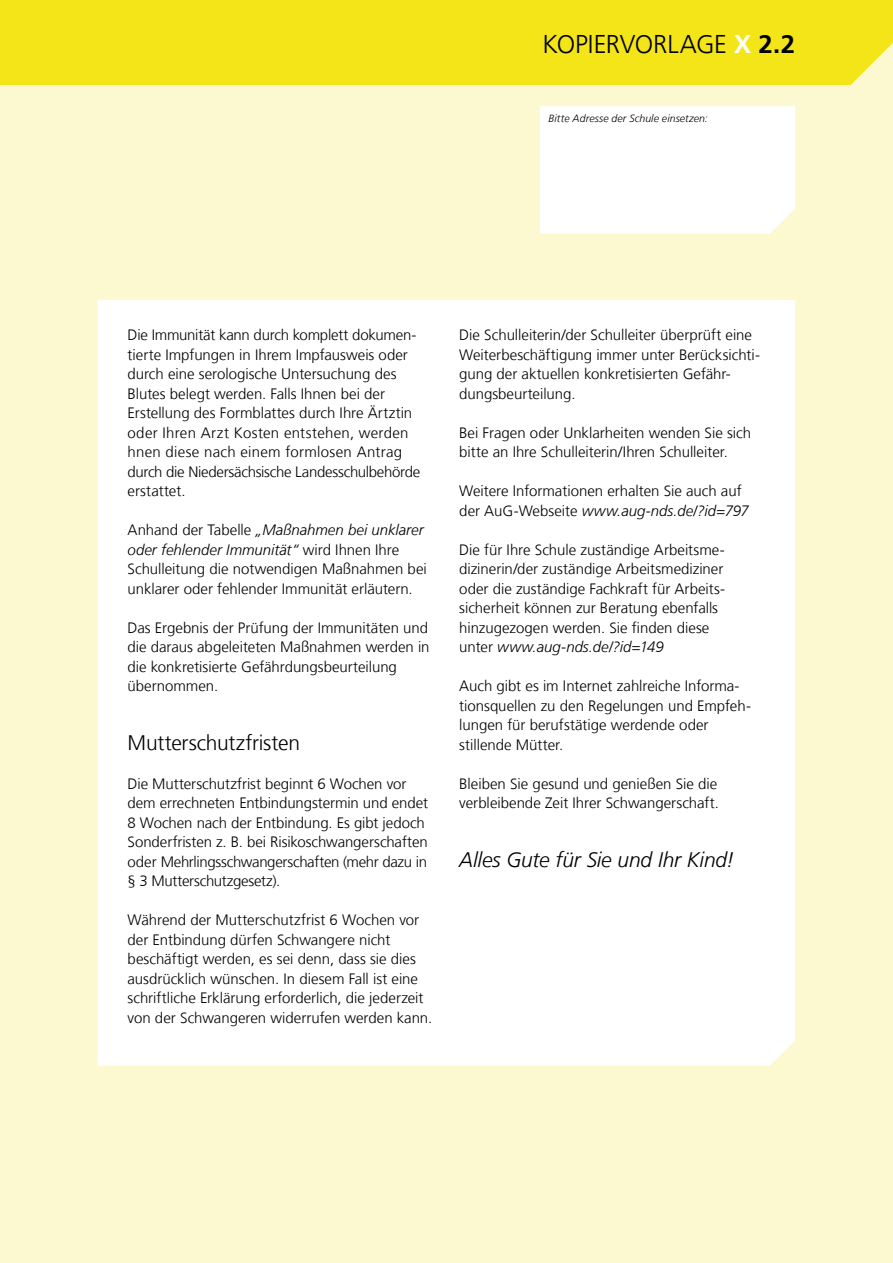
<style>
.page{position:relative;width:893px;height:1263px;background:#fcf9d1}
.page>*{position:absolute;margin:0;border:0;box-sizing:border-box;transform-origin:0 0}
.t1{font:300 25.65px "NDS Frutiger";letter-spacing:-.01em;color:#000}
.t2{font:italic 300 21px "NDS Frutiger";letter-spacing:-.01em;color:#000}
.t3{font:300 21px "NDS Frutiger";letter-spacing:-.01em;color:#000}
.t4{font:300 15px/19.5px "NDS Frutiger";letter-spacing:-.005em;color:#000}
.t5{font:italic 300 10.5px "NDS Frutiger";letter-spacing:.015em;color:#000}
.s1{font-weight:700;color:#fff}
.s2{font-weight:700}
.s3{font-style:italic}
</style>
<div class="page">
<div style="left:98px;top:300px;width:697px;height:766px;background:#fff"></div>
<div style="left:0;top:0;width:893px;height:85px;background:#f3e517"></div>
<div style="left:540px;top:106px;width:255px;height:128px;background:#fff"></div>
<h1 class="t1" style="left:542px;top:29px;width:254px">KOPIERVORLAGE <span class="s1">X</span> <span class="s2">2.2</span></h1>
<p class="t5" style="left:549px;top:113px;width:161px">Bitte Adresse der Schule einsetzen:</p>
<p class="t4" style="left:128px;top:326px;width:294px">Die Immunität kann durch komplett dokumen&shy;tierte Impfungen in Ihrem Impfausweis oder durch eine serologische Untersuchung des Blutes belegt werden. Falls Ihnen bei der Erstellung des Formblattes durch Ihre Ärtztin oder Ihren Arzt Kosten entstehen, werden hnen diese nach einem formlosen Antrag durch die Niedersächsische Landesschulbehörde erstattet.</p>
<p class="t4" style="left:128px;top:521px;width:301px">Anhand der Tabelle <span class="s3">„Maßnahmen bei unklarer oder fehlender Immunität“</span> wird Ihnen Ihre Schulleitung die notwendigen Maßnahmen bei unklarer oder fehlender Immunität erläutern.</p>
<p class="t4" style="left:128px;top:618px;width:304px">Das Ergebnis der Prüfung der Immunitäten und die daraus abgeleiteten Maßnahmen werden in die konkretisierte Gefährdungsbeurteilung übernommen.</p>
<h2 class="t3" style="left:128px;top:731px;width:174px">Mutterschutzfristen</h2>
<p class="t4" style="left:128px;top:774px;width:302px">Die Mutterschutzfrist beginnt 6 Wochen vor dem errechneten Entbindungstermin und endet 8 Wochen nach der Entbindung. Es gibt jedoch Sonderfristen z. B. bei Risikoschwangerschaften oder Mehrlingsschwangerschaften (mehr dazu in § 3 Mutterschutzgesetz).</p>
<p class="t4" style="left:128px;top:911px;width:306px">Während der Mutterschutzfrist 6 Wochen vor der Entbindung dürfen Schwangere nicht beschäftigt werden, es sei denn, dass sie dies ausdrücklich wünschen. In diesem Fall ist eine schriftliche Erklärung erforderlich, die jederzeit von der Schwangeren widerrufen werden kann.</p>
<p class="t4" style="left:459px;top:326px;width:302px">Die Schulleiterin/der Schulleiter überprüft eine Weiterbeschäftigung immer unter Berücksichti&shy;gung der aktuellen konkretisierten Gefähr&shy;dungsbeurteilung.</p>
<p class="t4" style="left:459px;top:423px;width:293px">Bei Fragen oder Unklarheiten wenden Sie sich bitte an Ihre Schulleiterin/Ihren Schulleiter.</p>
<p class="t4" style="left:459px;top:482px;width:291px">Weitere Informationen erhalten Sie auch auf der AuG-Webseite <span class="s3">www.aug-nds.de/?id=797</span></p>
<p class="t4" style="left:459px;top:540px;width:267px">Die für Ihre Schule zuständige Arbeitsme&shy;dizinerin/der zuständige Arbeitsmediziner oder die zuständige Fachkraft für Arbeits&shy;sicherheit können zur Beratung ebenfalls hinzugezogen werden. Sie finden diese unter <span class="s3">www.aug-nds.de/?id=149</span></p>
<p class="t4" style="left:459px;top:677px;width:293px">Auch gibt es im Internet zahlreiche Informa&shy;tionsquellen zu den Regelungen und Empfeh&shy;lungen für berufstätige werdende oder stillende Mütter.</p>
<p class="t4" style="left:459px;top:774px;width:261px">Bleiben Sie gesund und genießen Sie die verbleibende Zeit Ihrer Schwangerschaft.</p>
<h2 class="t2" style="left:459px;top:848px;width:277px">Alles Gute für Sie und Ihr Kind!</h2>
</div>
